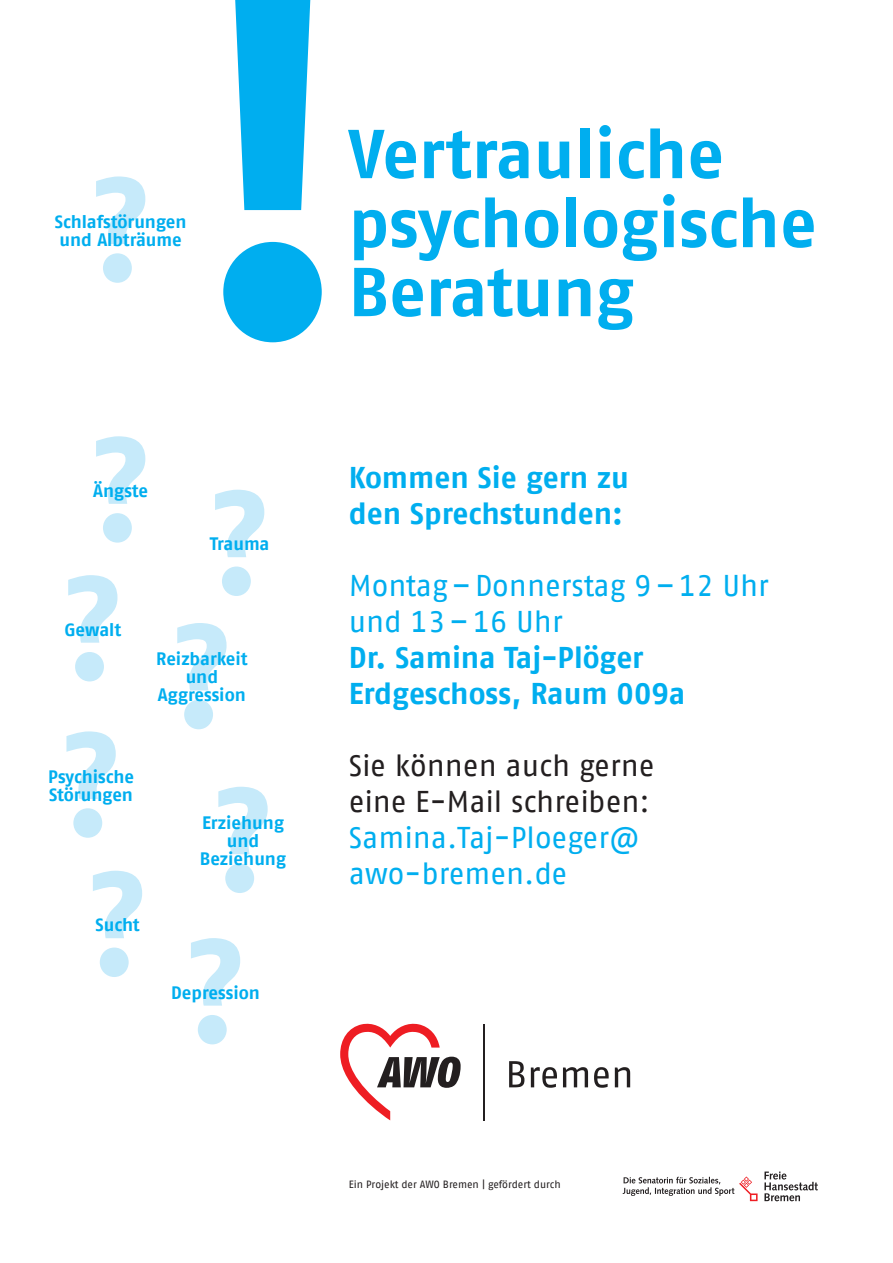
<style>
.page{position:relative;width:893px;height:1263px;background:#fff}
.page>*{position:absolute;margin:0;border:0;box-sizing:border-box;transform-origin:0 0}
.t1{font:700 69px "AWO Fago Office";letter-spacing:-.005em;color:#00aeef}
.t2{font:700 30px/36px "AWO Fago Office";color:#00aeef}
.t3{font:30px/36px "AWO Fago Office";color:#00aeef}
.t4{font:30px "AWO Fago Office";color:#231f20}
.t5{font:700 18px/18px "AWO Fago Office";letter-spacing:-.005em;color:#00aeef}
.t6{font:10.5px "AWO Fago Office";color:#231f20}
</style>
<div class="page">
<svg style="left:223px;top:0;width:99px;height:342px"></svg>
<svg style="left:68px;top:575px;width:49px;height:106px"></svg>
<svg style="left:191px;top:938px;width:49px;height:106px"></svg>
<svg style="left:96px;top:176px;width:49px;height:107px"></svg>
<svg style="left:66px;top:731px;width:50px;height:107px"></svg>
<svg style="left:218px;top:787px;width:50px;height:106px"></svg>
<svg style="left:215px;top:490px;width:49px;height:106px"></svg>
<svg style="left:96px;top:436px;width:49px;height:107px"></svg>
<svg style="left:93px;top:871px;width:49px;height:106px"></svg>
<svg style="left:177px;top:623px;width:50px;height:106px"></svg>
<svg style="left:340px;top:1023px;width:121px;height:97px"></svg>
<hr style="left:484px;top:1024px;width:1px;height:96px;background:#231f20">
<svg style="left:509px;top:1061px;width:15px;height:26px"></svg>
<svg style="left:531px;top:1067px;width:26px;height:21px"></svg>
<svg style="left:563px;top:1067px;width:25px;height:20px"></svg>
<svg style="left:594px;top:1067px;width:15px;height:21px"></svg>
<svg style="left:615px;top:1067px;width:15px;height:20px"></svg>
<svg style="left:764px;top:1171px;width:54px;height:30px"></svg>
<svg style="left:623px;top:1176px;width:135px;height:25px"></svg>
<p class="t5" style="left:55px;top:212px;width:133px">Schlafstörungen</p>
<p class="t5" style="left:59px;top:230px;width:124px">und Albträume</p>
<p class="t5" style="left:93px;top:481px;width:56px">Ängste</p>
<p class="t5" style="left:210px;top:535px;width:61px">Trauma</p>
<p class="t5" style="left:64px;top:620px;width:58px">Gewalt</p>
<p class="t5" style="left:156px;top:650px;width:93px">Reizbarkeit</p>
<p class="t5" style="left:186px;top:668px;width:34px">und</p>
<p class="t5" style="left:158px;top:686px;width:89px">Aggression</p>
<p class="t5" style="left:48px;top:767px;width:87px">Psychische<br>Störungen</p>
<p class="t5" style="left:95px;top:915px;width:46px">Sucht</p>
<p class="t5" style="left:202px;top:814px;width:83px">Erziehung</p>
<p class="t5" style="left:227px;top:832px;width:34px">und</p>
<p class="t5" style="left:200px;top:850px;width:88px">Beziehung</p>
<p class="t5" style="left:171px;top:983px;width:90px">Depression</p>
<p class="t1" style="left:349px;top:114px;width:377px">Vertrauliche</p>
<p class="t1" style="left:349px;top:183px;width:470px">psychologische</p>
<p class="t1" style="left:349px;top:252px;width:287px">Beratung</p>
<p class="t2" style="left:349px;top:459px;width:282px">Kommen Sie gern zu</p>
<p class="t2" style="left:349px;top:495px;width:276px">den Sprechstunden:</p>
<p class="t3" style="left:349px;top:567px;width:422px">Montag–Donnerstag 9–12 Uhr</p>
<p class="t3" style="left:349px;top:603px;width:216px">und 13–16 Uhr</p>
<p class="t2" style="left:349px;top:639px;width:338px">Dr. Samina Taj-Plöger<br>Erdgeschoss, Raum 009a</p>
<p class="t4" style="left:349px;top:748px;width:307px">Sie können auch gerne</p>
<p class="t4" style="left:349px;top:784px;width:303px">eine E-Mail schreiben:</p>
<p class="t3" style="left:349px;top:819px;width:293px">Samina.Taj-Ploeger@ awo-bremen.de</p>
<p class="t6" style="left:349px;top:1178px;width:214px">Ein Projekt der AWO Bremen | gefördert durch</p>
</div>
